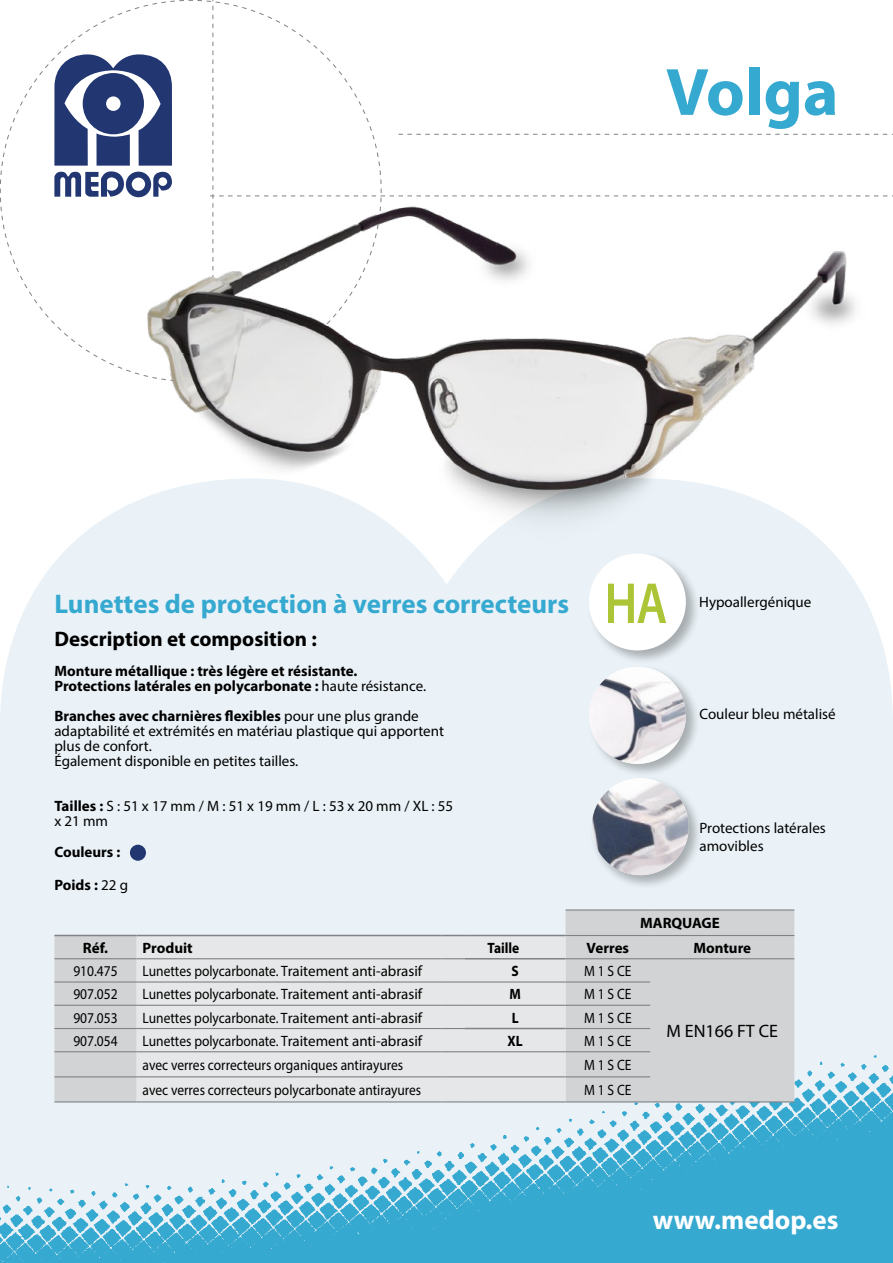
<style>
.page{position:relative;width:893px;height:1263px;background:#fff}
.page>*{position:absolute;margin:0;border:0;box-sizing:border-box;transform-origin:0 0}
.t1{font:700 67.5px "Myriad Pro";color:#36a9d0}
.t2{font:700 27px "Myriad Pro";color:#36a9d0}
.t3{font:700 27px "Myriad Pro";color:#fff}
.t4{font:700 21px "Myriad Pro";color:#000}
.t5{font:18px "Myriad Pro";color:#000}
.t6{font:15px "Myriad Pro";color:#000;scale:.9 1}
.t7{font:15px/15px "Myriad Pro";color:#000}
.t8{font:700 15px/15px "Myriad Pro";color:#000}
.t9{font:700 15px "Myriad Pro";color:#000;scale:.9 1}
.s1{font-weight:400}
.s2{font-weight:700}
</style>
<div class="page">
<div style="left:0;top:507px;width:893px;height:544px;background:#eaf2f7"></div>
<div style="left:130px;top:845px;width:16px;height:16px;background:#223771;border-radius:50%"></div>
<svg style="left:0;top:0;width:184px;height:369px"></svg>
<div style="left:83px;top:73px;width:61px;height:61px;background:#223771;border-radius:50%"></div>
<div style="left:106px;top:96px;width:15px;height:15px;background:#fff;border-radius:50%"></div>
<svg style="left:54px;top:910px;width:740px;height:141px;background:#d6d9db"></svg>
<div style="left:137px;top:936px;width:429px;height:115px;background:#e6e7e8"></div>
<hr style="left:566px;top:909px;width:84px;height:1px;background:#808285">
<hr style="left:650px;top:909px;width:144px;height:1px;background:#808285">
<hr style="left:566px;top:935px;width:84px;height:1px;background:#808285">
<hr style="left:650px;top:935px;width:144px;height:1px;background:#808285">
<hr style="left:54px;top:958px;width:83px;height:1px;background:#808285">
<hr style="left:137px;top:958px;width:304px;height:1px;background:#808285">
<svg style="left:441px;top:958px;width:24px;height:1px"></svg>
<hr style="left:566px;top:958px;width:84px;height:1px;background:#808285">
<hr style="left:650px;top:958px;width:144px;height:1px;background:#808285">
<hr style="left:54px;top:981px;width:83px;height:1px;background:#808285">
<hr style="left:137px;top:981px;width:304px;height:1px;background:#808285">
<svg style="left:441px;top:981px;width:24px;height:1px"></svg>
<hr style="left:465px;top:981px;width:101px;height:1px;background:#808285">
<hr style="left:566px;top:981px;width:84px;height:1px;background:#808285">
<hr style="left:54px;top:1005px;width:83px;height:1px;background:#808285">
<hr style="left:137px;top:1005px;width:304px;height:1px;background:#808285">
<svg style="left:441px;top:1005px;width:24px;height:1px"></svg>
<hr style="left:465px;top:1005px;width:101px;height:1px;background:#808285">
<hr style="left:566px;top:1005px;width:84px;height:1px;background:#808285">
<hr style="left:54px;top:1028px;width:83px;height:1px;background:#808285">
<hr style="left:137px;top:1028px;width:304px;height:1px;background:#808285">
<svg style="left:441px;top:1028px;width:24px;height:1px"></svg>
<hr style="left:566px;top:1028px;width:84px;height:1px;background:#808285">
<svg style="left:0;top:1051px;width:893px;height:212px;background:#9acee1"></svg>
<hr style="left:465px;top:1101px;width:101px;height:1px;background:#808285">
<hr style="left:566px;top:1101px;width:84px;height:1px;background:#808285">
<hr style="left:650px;top:1101px;width:144px;height:1px;background:#808285">
<hr style="left:54px;top:935px;width:83px;height:1px;background:#808285">
<hr style="left:137px;top:935px;width:304px;height:1px;background:#808285">
<svg style="left:441px;top:935px;width:24px;height:1px"></svg>
<hr style="left:465px;top:935px;width:101px;height:1px;background:#808285">
<hr style="left:465px;top:958px;width:101px;height:1px;background:#808285">
<hr style="left:465px;top:1028px;width:101px;height:1px;background:#808285">
<div style="left:586px;top:551px;width:114px;height:114px;background:#000;opacity:.29"></div>
<div style="left:589px;top:553px;width:97px;height:97px;background:#fff;border-radius:50%"></div>
<div style="left:589px;top:775px;width:114px;height:114px;background:#000;opacity:.29"></div>
<img style="left:592px;top:778px;width:97px;height:97px;border-radius:48px">
<div style="left:586px;top:664px;width:114px;height:114px;background:#000;opacity:.29"></div>
<img style="left:589px;top:667px;width:97px;height:97px;border-radius:48px">
<img style="left:125px;top:187px;width:765px;height:389px">
<svg style="left:608px;top:584px;width:58px;height:39px"></svg>
<h1 class="t1" style="left:666px;top:48px;width:174px">Volga</h1>
<h2 class="t2" style="left:54px;top:586px;width:516px">Lunettes de protection à verres correcteurs</h2>
<h3 class="t4" style="left:54px;top:626px;width:264px">Description et composition :</h3>
<p class="t8" style="left:54px;top:663px;width:373px">Monture métallique : très légère et résistante.<br>Protections latérales en polycarbonate : <span class="s1">haute résistance.</span></p>
<p class="t7" style="left:54px;top:709px;width:391px"><span class="s2">Branches avec charnières flexibles</span> pour une plus grande adaptabilité et extrémités en matériau plastique qui apportent plus de confort.<br>Également disponible en petites tailles.</p>
<p class="t7" style="left:54px;top:799px;width:400px"><span class="s2">Tailles :</span> S : 51 x 17 mm / M : 51 x 19 mm / L : 53 x 20 mm / XL : 55 x 21 mm</p>
<p class="t8" style="left:54px;top:843px;width:67px">Couleurs :</p>
<p class="t8" style="left:54px;top:876px;width:75px">Poids : <span class="s1">22 g</span></p>
<p class="t7" style="left:699px;top:594px;width:114px">Hypoallergénique</p>
<p class="t7" style="left:699px;top:706px;width:138px">Couleur bleu métalisé</p>
<p class="t7" style="left:699px;top:819px;width:128px;line-height:18px">Protections latérales amovibles</p>
<p class="t8" style="left:640px;top:915px;width:81px">MARQUAGE</p>
<p class="t8" style="left:83px;top:940px;width:27px">Réf.</p>
<p class="t8" style="left:143px;top:940px;width:52px">Produit</p>
<p class="t9" style="left:487px;top:938px;width:37px">Taille</p>
<p class="t8" style="left:587px;top:940px;width:44px">Verres</p>
<p class="t8" style="left:693px;top:940px;width:59px">Monture</p>
<p class="t6" style="left:73px;top:962px;width:51px">910.475</p>
<p class="t6" style="left:143px;top:962px;width:312px">Lunettes polycarbonate. Traitement anti-abrasif</p>
<p class="t9" style="left:512px;top:961px;width:10px">S</p>
<p class="t6" style="left:584px;top:962px;width:54px">M 1 S CE</p>
<p class="t6" style="left:73px;top:985px;width:51px">907.052</p>
<p class="t6" style="left:143px;top:985px;width:312px">Lunettes polycarbonate. Traitement anti-abrasif</p>
<p class="t9" style="left:509px;top:984px;width:14px">M</p>
<p class="t6" style="left:584px;top:985px;width:54px">M 1 S CE</p>
<p class="t6" style="left:73px;top:1008px;width:51px">907.053</p>
<p class="t6" style="left:143px;top:1008px;width:312px">Lunettes polycarbonate. Traitement anti-abrasif</p>
<p class="t9" style="left:512px;top:1008px;width:9px">L</p>
<p class="t6" style="left:584px;top:1008px;width:54px">M 1 S CE</p>
<p class="t6" style="left:73px;top:1031px;width:51px">907.054</p>
<p class="t6" style="left:143px;top:1031px;width:312px">Lunettes polycarbonate. Traitement anti-abrasif</p>
<p class="t9" style="left:508px;top:1031px;width:18px">XL</p>
<p class="t6" style="left:584px;top:1031px;width:54px">M 1 S CE</p>
<p class="t6" style="left:143px;top:1056px;width:291px">avec verres correcteurs organiques antirayures</p>
<p class="t6" style="left:584px;top:1056px;width:54px">M 1 S CE</p>
<p class="t6" style="left:143px;top:1081px;width:311px">avec verres correcteurs polycarbonate antirayures</p>
<p class="t6" style="left:584px;top:1081px;width:54px">M 1 S CE</p>
<p class="t5" style="left:667px;top:1020px;width:113px">M EN166 FT CE</p>
<h2 class="t3" style="left:653px;top:1202px;width:187px">www.medop.es</h2>
</div>
